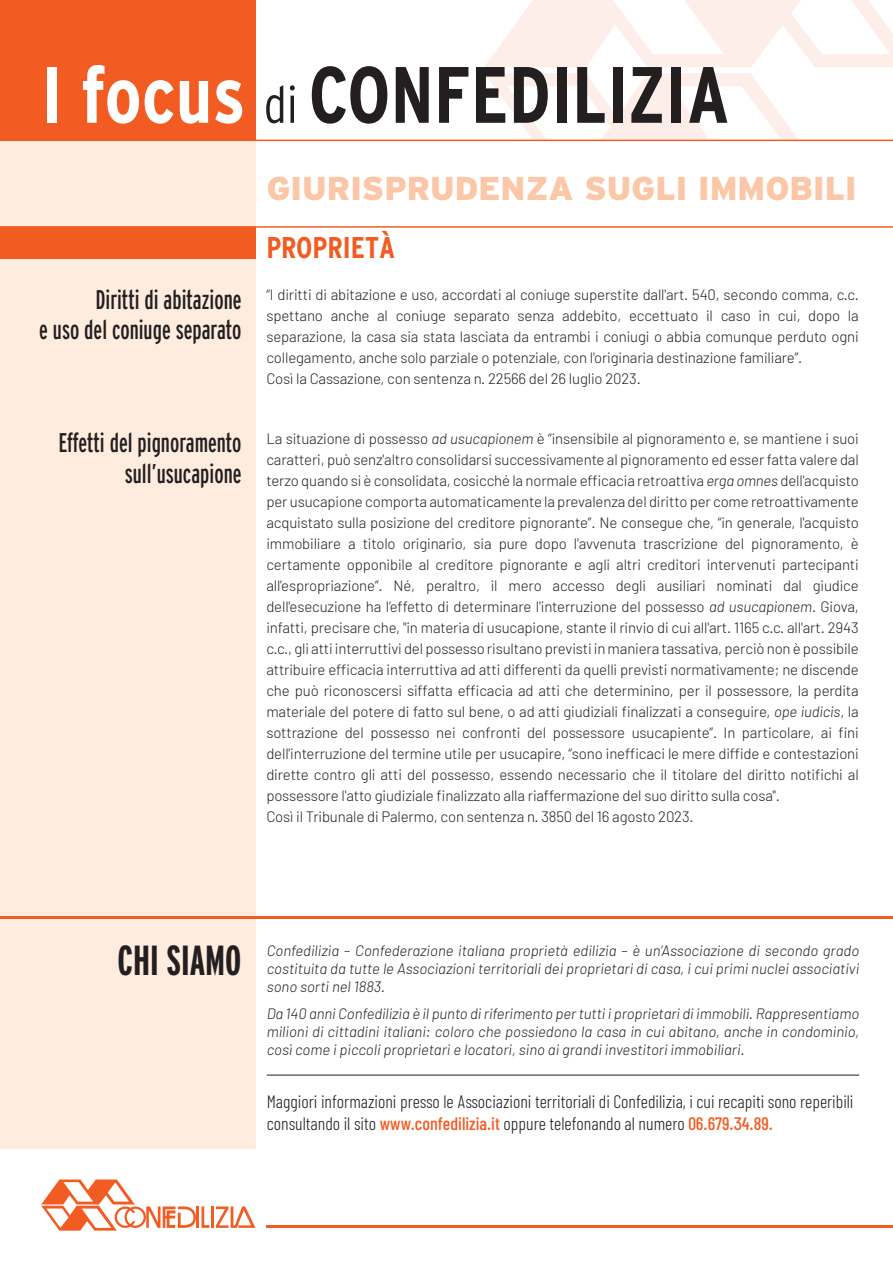
<style>
.page{position:relative;width:893px;height:1263px;background:#fff}
.page>*{position:absolute;margin:0;border:0;box-sizing:border-box;transform-origin:0 0}
.t1{font:700 condensed 79.65px "Interstate";color:#231f20}
.t2{font:700 extra-condensed 42px "Interstate";color:#231f20}
.t3{font:900 33px "Interstate";color:#fbc7a7}
.t4{font:700 condensed 30px "Interstate";color:#f25b21}
.t5{font:extra-condensed 27px/30.5px "Interstate";color:#231f20;text-align:right}
.t6{font:300 18px/21.6px "Barlow Condensed";color:#231f20}
.t7{font:300 15px/21px "Barlow";letter-spacing:-.01em;color:#231f20}
.t8{font:italic 300 15px/18px "Barlow";color:#231f20;text-align:justify}
.s1{color:#fff}
.s2{font-weight:300;font-size:51.75px}
.s3{font-style:italic}
.s4{font-weight:500;color:#f25b21}
</style>
<div class="page">
<div style="left:0;top:4px;width:255px;height:1145px;background:#feecdf"></div>
<hr style="left:267px;top:1225px;width:626px;height:3px;background:#f25b21">
<hr style="left:196px;top:1206px;width:3px;height:22px;background:#f25b21">
<svg style="left:202px;top:1206px;width:7px;height:22px"></svg>
<hr style="left:211px;top:1206px;width:3px;height:22px;background:#f25b21">
<svg style="left:216px;top:1206px;width:39px;height:22px"></svg>
<svg style="left:41px;top:1179px;width:155px;height:51px"></svg>
<svg style="left:484px;top:0;width:409px;height:67px"></svg>
<svg style="left:485px;top:73px;width:313px;height:66px"></svg>
<div style="left:0;top:0;width:255px;height:140px;background:#f25b21"></div>
<hr style="left:0;top:140px;width:893px;height:1px;background:#f25b21">
<hr style="left:0;top:916px;width:893px;height:2px;background:#f25b21">
<hr style="left:267px;top:1075px;width:592px;height:1px;background:#231f20">
<hr style="left:0;top:226px;width:893px;height:2px;background:#f25b21">
<div style="left:0;top:227px;width:255px;height:31px;background:#f25b21"></div>
<h1 class="t1" style="left:41px;top:50px;width:690px"><span class="s1">I focus</span> <span class="s2">di</span> CONFEDILIZIA</h1>
<h3 class="t3" style="left:267px;top:169px;width:591px">GIURISPRUDENZA SUGLI IMMOBILI</h3>
<h3 class="t5" style="left:39px;top:284px;width:204px">Diritti di abitazione<br>e uso del coniuge separato</h3>
<h3 class="t5" style="left:58px;top:427px;width:185px">Effetti del pignoramento sull’usucapione</h3>
<h3 class="t4" style="left:266px;top:231px;width:130px">PROPRIETÀ</h3>
<p class="t7" style="left:266px;top:284px;width:594px">“I diritti di abitazione e uso, accordati al coniuge superstite dall'art. 540, secondo comma, c.c. spettano anche al coniuge separato senza addebito, eccettuato il caso in cui, dopo la separazione, la casa sia stata lasciata da entrambi i coniugi o abbia comunque perduto ogni collegamento, anche solo parziale o potenziale, con l'originaria destinazione familiare”.<br>Così la Cassazione, con sentenza n. 22566 del 26 luglio 2023.</p>
<p class="t7" style="left:266px;top:427px;width:594px">La situazione di possesso <span class="s3">ad usucapionem</span> è “insensibile al pignoramento e, se mantiene i suoi caratteri, può senz'altro consolidarsi successivamente al pignoramento ed esser fatta valere dal terzo quando si è consolidata, cosicché la normale efficacia retroattiva <span class="s3">erga omnes</span> dell'acquisto per usucapione comporta automaticamente la prevalenza del diritto per come retroattivamente acquistato sulla posizione del creditore pignorante”. Ne consegue che, “in generale, l'acquisto immobiliare a titolo originario, sia pure dopo l'avvenuta trascrizione del pignoramento, è certamente opponibile al creditore pignorante e agli altri creditori intervenuti partecipanti all'espropriazione”. Né, peraltro, il mero accesso degli ausiliari nominati dal giudice dell'esecuzione ha l’effetto di determinare l'interruzione del possesso <span class="s3">ad usucapionem</span>. Giova, infatti, precisare che, "in materia di usucapione, stante il rinvio di cui all'art. 1165 c.c. all'art. 2943 c.c., gli atti interruttivi del possesso risultano previsti in maniera tassativa, perciò non è possibile attribuire efficacia interruttiva ad atti differenti da quelli previsti normativamente; ne discende che può riconoscersi siffatta efficacia ad atti che determinino, per il possessore, la perdita materiale del potere di fatto sul bene, o ad atti giudiziali finalizzati a conseguire, <span class="s3">ope iudicis</span>, la sottrazione del possesso nei confronti del possessore usucapiente”. In particolare, ai fini dell'interruzione del termine utile per usucapire, “sono inefficaci le mere diffide e contestazioni dirette contro gli atti del possesso, essendo necessario che il titolare del diritto notifichi al possessore l'atto giudiziale finalizzato alla riaffermazione del suo diritto sulla cosa".<br>Così il Tribunale di Palermo, con sentenza n. 3850 del 16 agosto 2023.</p>
<h2 class="t2" style="left:117px;top:937px;width:126px">CHI SIAMO</h2>
<p class="t8" style="left:267px;top:941px;width:594px">Confedilizia – Confederazione italiana proprietà edilizia – è un’Associazione di secondo grado costituita da tutte le Associazioni territoriali dei proprietari di casa, i cui primi nuclei associativi sono sorti nel 1883.</p>
<p class="t8" style="left:267px;top:1004px;width:594px">Da 140 anni Confedilizia è il punto di riferimento per tutti i proprietari di immobili. Rappresentiamo milioni di cittadini italiani: coloro che possiedono la casa in cui abitano, anche in condominio, così come i piccoli proprietari e locatori, sino ai grandi investitori immobiliari.</p>
<p class="t6" style="left:267px;top:1090px;width:588px">Maggiori informazioni presso le Associazioni territoriali di Confedilizia, i cui recapiti sono reperibili consultando il sito <span class="s4">www.confedilizia.it</span> oppure telefonando al numero <span class="s4">06.679.34.89.</span></p>
</div>
